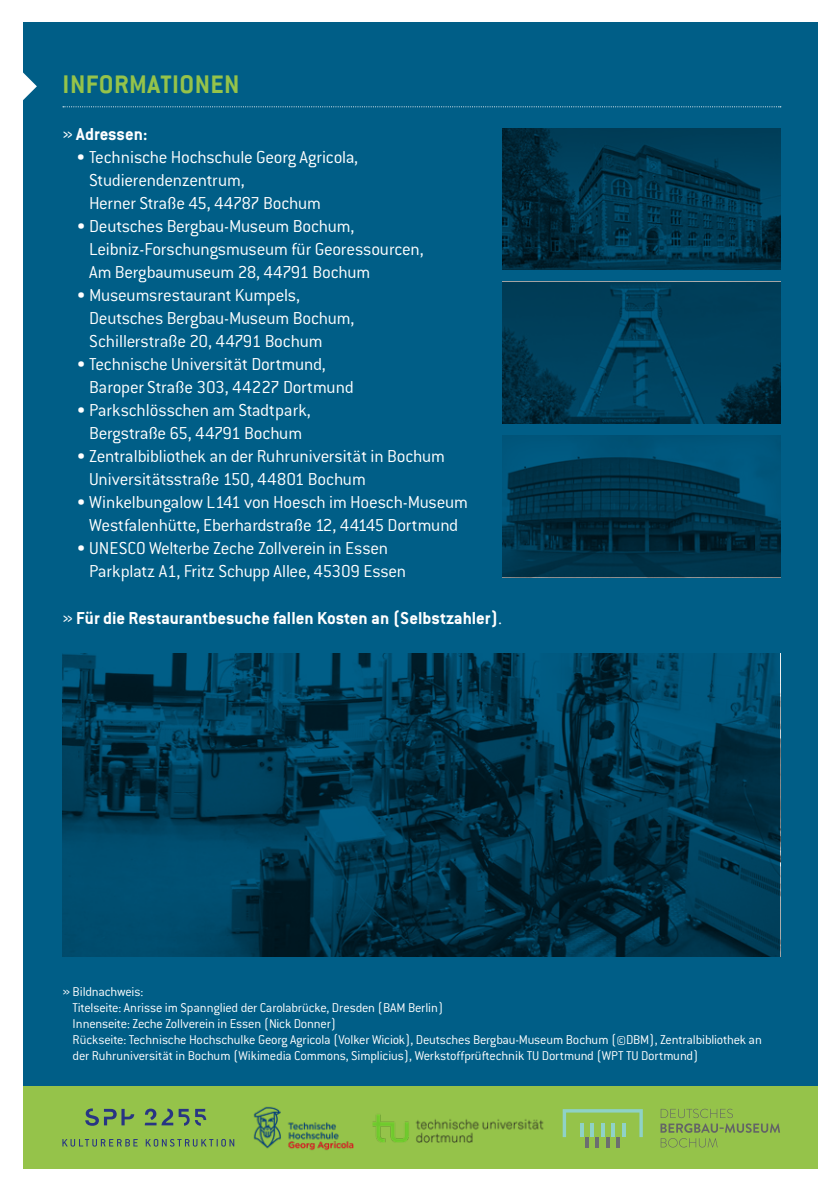
<style>
.page{position:relative;width:840px;height:1191px;background:#fff}
.page>*{position:absolute;margin:0;border:0;box-sizing:border-box;transform-origin:0 0}
.t1{font:700 28px "Conduit ITC";letter-spacing:.015em;color:#95c34a}
.t2{font:300 19px/23px "Conduit ITC Std";letter-spacing:-.015em;color:#fff}
.t3{font:700 19px "Conduit ITC Std";color:#fff}
.t4{font:300 14px/16px "Conduit ITC Std";letter-spacing:-.015em;color:#fff}
.s1{font-weight:300}
</style>
<div class="page">
<div style="left:23px;top:23px;width:793px;height:1145px;background:#005e87"></div>
<svg style="left:23px;top:72px;width:14px;height:28px"></svg>
<svg style="left:63px;top:106px;width:717px;height:1px"></svg>
<div style="left:23px;top:1086px;width:794px;height:82px;background:#95c34a"></div>
<img style="left:372px;top:1114px;width:171px;height:28px">
<svg style="left:62px;top:653px;width:718px;height:303px;background:#003952"></svg>
<svg style="left:62px;top:1139px;width:76px;height:7px"></svg>
<svg style="left:146px;top:1139px;width:88px;height:7px"></svg>
<svg style="left:195px;top:1108px;width:11px;height:17px"></svg>
<svg style="left:145px;top:1108px;width:44px;height:17px"></svg>
<svg style="left:85px;top:1108px;width:49px;height:17px"></svg>
<img style="left:253px;top:1106px;width:100px;height:44px">
<svg style="left:562px;top:1109px;width:80px;height:38px"></svg>
<svg style="left:584px;top:1137px;width:4px;height:10px"></svg>
<svg style="left:605px;top:1137px;width:4px;height:10px"></svg>
<svg style="left:621px;top:1123px;width:4px;height:14px"></svg>
<svg style="left:660px;top:1138px;width:57px;height:9px"></svg>
<svg style="left:660px;top:1108px;width:119px;height:24px"></svg>
<svg style="left:502px;top:128px;width:278px;height:141px;background:#00344b"></svg>
<svg style="left:502px;top:282px;width:278px;height:141px;background:#003c57"></svg>
<svg style="left:502px;top:435px;width:278px;height:142px"></svg>
<h1 class="t1" style="left:63px;top:68px;width:178px">INFORMATIONEN</h1>
<p class="t3" style="left:62px;top:123px;width:86px"><span class="s1">»</span> Adressen:</p>
<p class="t2" style="left:89px;top:145px;width:270px;text-indent:-13px">• Technische Hochschule Georg Agricola,<br>Studierendenzentrum,<br>Herner Straße 45, 44787 Bochum</p>
<p class="t2" style="left:89px;top:214px;width:335px;text-indent:-13px">• Deutsches Bergbau-Museum Bochum,<br>Leibniz-Forschungsmuseum für Georessourcen,<br>Am Bergbaumuseum 28, 44791 Bochum</p>
<p class="t2" style="left:89px;top:283px;width:266px;text-indent:-13px">• Museumsrestaurant Kumpels,<br>Deutsches Bergbau-Museum Bochum,<br>Schillerstraße 20, 44791 Bochum</p>
<p class="t2" style="left:89px;top:352px;width:266px;text-indent:-13px">• Technische Universität Dortmund,<br>Baroper Straße 303, 44227 Dortmund</p>
<p class="t2" style="left:76px;top:398px;width:236px;text-align:center">• Parkschlösschen am Stadtpark,<br>Bergstraße 65, 44791 Bochum</p>
<p class="t2" style="left:89px;top:444px;width:357px;text-indent:-13px">• Zentralbibliothek an der Ruhruniversität in Bochum<br>Universitätsstraße 150, 44801 Bochum</p>
<p class="t2" style="left:76px;top:490px;width:393px;text-align:center">• Winkelbungalow L141 von Hoesch im Hoesch-Museum<br>Westfalenhütte, Eberhardstraße 12, 44145 Dortmund</p>
<p class="t2" style="left:89px;top:536px;width:318px;text-indent:-13px">• UNESCO Welterbe Zeche Zollverein in Essen<br>Parkplatz A1, Fritz Schupp Allee, 45309 Essen</p>
<p class="t3" style="left:62px;top:606px;width:441px"><span class="s1">»</span> Für die Restaurantbesuche fallen Kosten an (Selbstzahler)<span class="s1">.</span></p>
<p class="t4" style="left:73px;top:983px;width:690px;text-indent:-10px">» Bildnachweis:<br>Titelseite: Anrisse im Spannglied der Carolabrücke, Dresden (BAM Berlin)<br>Innenseite: Zeche Zollverein in Essen (Nick Donner)<br>Rückseite: Technische Hochschulke Georg Agricola (Volker Wiciok), Deutsches Bergbau-Museum Bochum (©DBM), Zentralbibliothek an der Ruhruniversität in Bochum (Wikimedia Commons, Simplicius), Werkstoffprüftechnik TU Dortmund (WPT TU Dortmund)</p>
</div>
